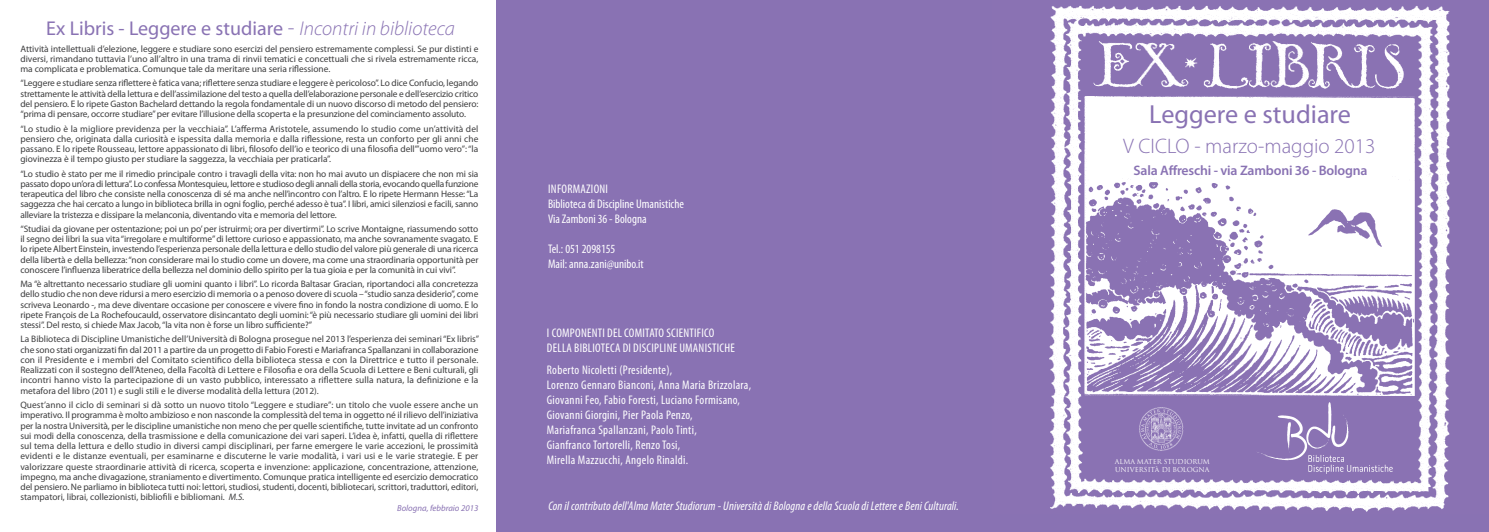
<style>
.page{position:relative;width:1489px;height:532px;background:#fff}
.page>*{position:absolute;margin:0;border:0;box-sizing:border-box;transform-origin:0 0}
.t1{font:26.25px "Myriad Pro";color:#8972b3}
.t2{font:300 21px "Myriad Pro";color:#8972b3}
.t3{font:20px "Myriad Pro";color:#8972b3}
.t4{font:600 13.75px "Myriad Pro";letter-spacing:-.015em;color:#8972b3}
.t5{font:condensed 12.5px/15px "Myriad Pro";letter-spacing:.02em;color:#fff}
.t6{font:condensed 12.5px/15px "Myriad Pro";color:#fff}
.t7{font:italic condensed 12.5px "Myriad Pro";letter-spacing:.01em;color:#fff}
.t8{font:9.38px/10.2px "Myriad Pro";letter-spacing:-.01em;color:#3e3e3f;text-align:justify}
.t9{font:italic 8.75px "Myriad Pro";color:#8972b3}
.t10{font:6.62px/8px "Trajan Pro";color:#fff}
.s1{font-weight:300;font-size:22.5px}
.s2{font-weight:300;font-style:italic}
.s3{font-style:italic}
.s4{font-size:7.25px}
</style>
<div class="page">
<img style="left:991px;top:0;width:497px;height:514px">
<div style="left:989px;top:514px;width:499px;height:17px;background:#8972b3"></div>
<img style="left:1254px;top:399px;width:140px;height:87px">
<img style="left:1130px;top:403px;width:54px;height:52px">
<div style="left:496px;top:0;width:495px;height:531px;background:#8972b3"></div>
<h3 class="t3" style="left:46px;top:21px;width:410px">Ex Libris - Leggere e studiare <span class="s1">-</span> <span class="s2">Incontri in biblioteca</span></h3>
<p class="t8" style="left:20px;top:44px;width:459px">Attività intellettuali d’elezione, leggere e studiare sono esercizi del pensiero estremamente complessi. Se pur distinti e diversi, rimandano tuttavia l’uno all’altro in una trama di rinvii tematici e concettuali che si rivela estremamente ricca, ma complicata e problematica. Comunque tale da meritare una seria riflessione.</p>
<p class="t8" style="left:20px;top:79px;width:459px">“Leggere e studiare senza riflettere è fatica vana; riflettere senza studiare e leggere è pericoloso”. Lo dice Confucio, legando strettamente le attività della lettura e dell’assimilazione del testo a quella dell’elaborazione personale e dell’esercizio critico del pensiero. E lo ripete Gaston Bachelard dettando la regola fondamentale di un nuovo discorso di metodo del pensiero: “prima di pensare, occorre studiare”per evitare l’illusione della scoperta e la presunzione del cominciamento assoluto.</p>
<p class="t8" style="left:20px;top:124px;width:459px">“Lo studio è la migliore previdenza per la vecchiaia”. L’afferma Aristotele, assumendo lo studio come un’attività del pensiero che, originata dalla curiosità e ispessita dalla memoria e dalla riflessione, resta un conforto per gli anni che passano. E lo ripete Rousseau, lettore appassionato di libri, filosofo dell’io e teorico di una filosofia dell’”uomo vero”:“la giovinezza è il tempo giusto per studiare la saggezza, la vecchiaia per praticarla”.</p>
<p class="t8" style="left:20px;top:169px;width:459px">“Lo studio è stato per me il rimedio principale contro i travagli della vita: non ho mai avuto un dispiacere che non mi sia passato dopo un’ora di lettura”. Lo confessa Montesquieu, lettore e studioso degli annali della storia, evocando quella funzione terapeutica del libro che consiste nella conoscenza di sé ma anche nell’incontro con l’altro. E lo ripete Hermann Hesse:“La saggezza che hai cercato a lungo in biblioteca brilla in ogni foglio, perché adesso è tua”. I libri, amici silenziosi e facili, sanno alleviare la tristezza e dissipare la melanconia, diventando vita e memoria del lettore.</p>
<p class="t8" style="left:20px;top:224px;width:459px">“Studiai da giovane per ostentazione; poi un po’per istruirmi; ora per divertirmi”. Lo scrive Montaigne, riassumendo sotto il segno dei libri la sua vita“irregolare e multiforme”di lettore curioso e appassionato, ma anche sovranamente svagato. E lo ripete Albert Einstein, investendo l’esperienza personale della lettura e dello studio del valore più generale di una ricerca della libertà e della bellezza:“non considerare mai lo studio come un dovere, ma come una straordinaria opportunità per conoscere l’influenza liberatrice della bellezza nel dominio dello spirito per la tua gioia e per la comunità in cui vivi”.</p>
<p class="t8" style="left:20px;top:279px;width:459px">Ma “è altrettanto necessario studiare gli uomini quanto i libri”. Lo ricorda Baltasar Gracian, riportandoci alla concretezza dello studio che non deve ridursi a mero esercizio di memoria o a penoso dovere di scuola –“studio sanza desiderio”, come scriveva Leonardo -, ma deve diventare occasione per conoscere e vivere fino in fondo la nostra condizione di uomo. E lo ripete François de La Rochefoucauld, osservatore disincantato degli uomini:“è più necessario studiare gli uomini dei libri stessi”. Del resto, si chiede Max Jacob,“la vita non è forse un libro sufficiente?”</p>
<p class="t8" style="left:20px;top:335px;width:460px">La Biblioteca di Discipline Umanistiche dell’Università di Bologna prosegue nel 2013 l’esperienza dei seminari“Ex libris” che sono stati organizzati fin dal 2011 a partire da un progetto di Fabio Foresti e Mariafranca Spallanzani in collaborazione con il Presidente e i membri del Comitato scientifico della biblioteca stessa e con la Direttrice e tutto il personale.<br>Realizzati con il sostegno dell’Ateneo, della Facoltà di Lettere e Filosofia e ora della Scuola di Lettere e Beni culturali, gli incontri hanno visto la partecipazione di un vasto pubblico, interessato a riflettere sulla natura, la definizione e la metafora del libro (2011) e sugli stili e le diverse modalità della lettura (2012).</p>
<p class="t8" style="left:20px;top:400px;width:459px">Quest’anno il ciclo di seminari si dà sotto un nuovo titolo “Leggere e studiare”: un titolo che vuole essere anche un imperativo. Il programma è molto ambizioso e non nasconde la complessità del tema in oggetto né il rilievo dell’iniziativa per la nostra Università, per le discipline umanistiche non meno che per quelle scientifiche, tutte invitate ad un confronto sui modi della conoscenza, della trasmissione e della comunicazione dei vari saperi. L’idea è, infatti, quella di riflettere sul tema della lettura e dello studio in diversi campi disciplinari, per farne emergere le varie accezioni, le prossimità evidenti e le distanze eventuali, per esaminarne e discuterne le varie modalità, i vari usi e le varie strategie. E per valorizzare queste straordinarie attività di ricerca, scoperta e invenzione: applicazione, concentrazione, attenzione, impegno, ma anche divagazione, straniamento e divertimento. Comunque pratica intelligente ed esercizio democratico del pensiero. Ne parliamo in biblioteca tutti noi: lettori, studiosi, studenti, docenti, bibliotecari, scrittori, traduttori, editori, stampatori, librai, collezionisti, bibliofili e bibliomani. <span class="s3">M.S.</span></p>
<p class="t9" style="left:397px;top:504px;width:83px">Bologna, febbraio 2013</p>
<h3 class="t6" style="left:548px;top:182px;width:137px">INFORMAZIONI<br>Biblioteca di Discipline Umanistiche<br>Via Zamboni 36 - Bologna</h3>
<h3 class="t6" style="left:548px;top:242px;width:97px">Tel.: 051 2098155<br>Mail: anna.zani@unibo.it</h3>
<h3 class="t5" style="left:547px;top:326px;width:189px">I COMPONENTI DEL COMITATO SCIENTIFICO<br>DELLA BIBLIOTECA DI DISCIPLINE UMANISTICHE</h3>
<p class="t5" style="left:547px;top:363px;width:206px">Roberto Nicoletti (Presidente),<br>Lorenzo Gennaro Bianconi, Anna Maria Brizzolara, Giovanni Feo, Fabio Foresti, Luciano Formisano, Giovanni Giorgini, Pier Paola Penzo,<br>Mariafranca Spallanzani, PaoloTinti, GianfrancoTortorelli, RenzoTosi,<br>Mirella Mazzucchi, Angelo Rinaldi.</p>
<h3 class="t7" style="left:548px;top:501px;width:412px">Con il contributo dell'Alma Mater Studiorum - Università di Bologna e della Scuola di Lettere e Beni Culturali.</h3>
<h1 class="t1" style="left:1149px;top:105px;width:203px">Leggere e studiare</h1>
<h3 class="t4" style="left:1133px;top:165px;width:235px">Sala Affreschi - via Zamboni 36 - Bologna</h3>
<h2 class="t2" style="left:1123px;top:138px;width:253px">V CICLO - marzo-maggio 2013</h2>
<p class="t10" style="left:1114px;top:457px;width:97px">ALMA MATER STUDIORUM<br>UNIVERSIT<span class="s4">à</span> DI BOLOGNA</p>
</div>
